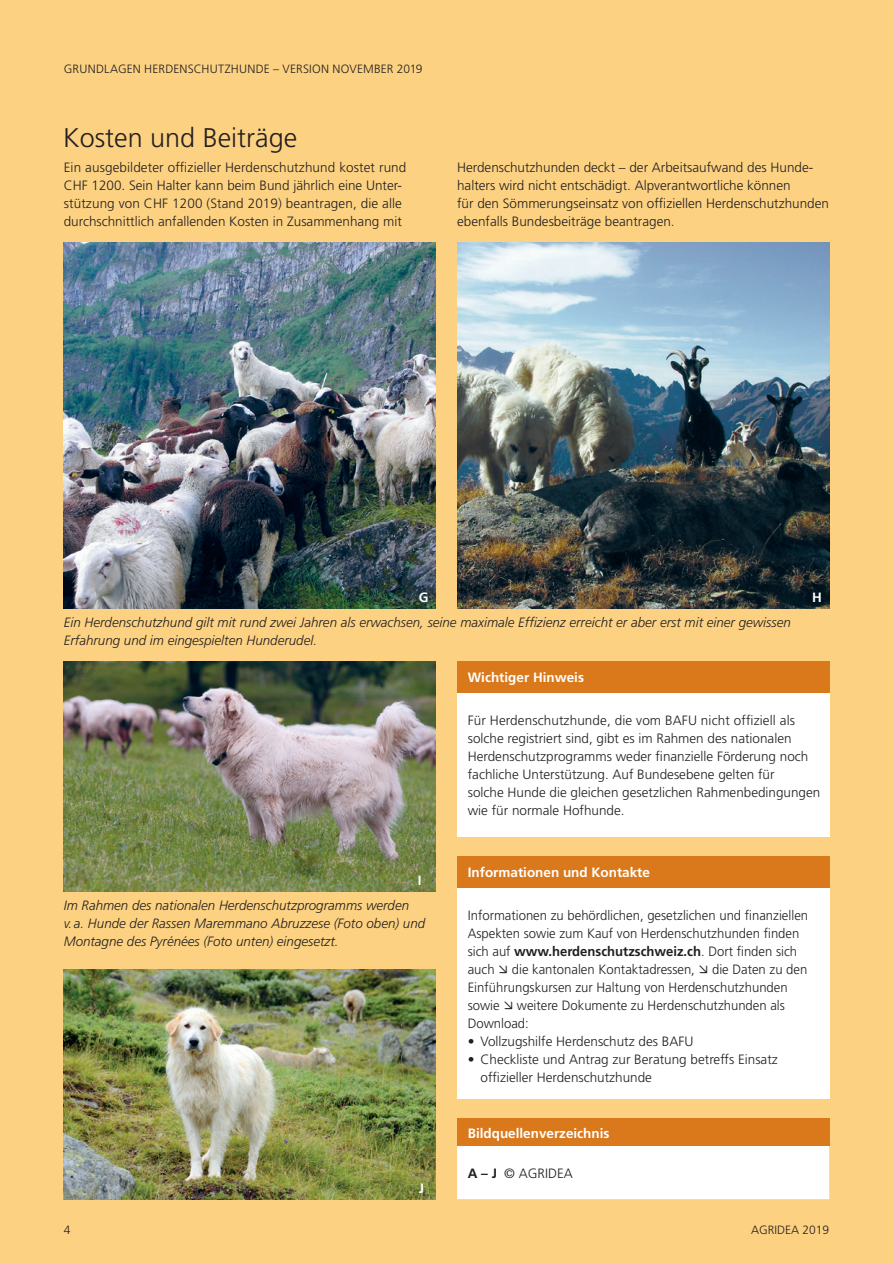
<style>
.page{position:relative;width:893px;height:1263px;background:#fcd282}
.page>*{position:absolute;margin:0;border:0;box-sizing:border-box;transform-origin:0 0}
._08_18Pt_Untertitel{font:300 27px "Frutiger";color:#231f20}
._03_9_Pt_Grundtext{font:300 13.5px/18px "Frutiger";color:#231f20}
.t1{font:italic 300 13.5px/18px "Frutiger";color:#231f20}
._03_9_Pt_Grundtext-2{font:700 13.5px "Frutiger";color:#fff}
._03_9_Pt_Grundtext-3{font:700 13.5px "Frutiger";color:#231f20}
.t2{font:300 12px "Frutiger";letter-spacing:.01em;color:#231f20}
.s1{font-weight:700}
</style>
<div class="page">
<div style="left:457px;top:856px;width:372px;height:32px;background:#da791c"></div>
<div style="left:457px;top:888px;width:372px;height:211px;background:#fff"></div>
<div style="left:457px;top:1118px;width:372px;height:28px;background:#da791c"></div>
<div style="left:457px;top:1146px;width:372px;height:53px;background:#fff"></div>
<div style="left:457px;top:661px;width:372px;height:32px;background:#da791c"></div>
<div style="left:457px;top:693px;width:372px;height:143px;background:#fff"></div>
<img style="left:457px;top:243px;width:372px;height:365px">
<img style="left:64px;top:243px;width:372px;height:365px">
<img style="left:64px;top:661px;width:372px;height:230px">
<img style="left:64px;top:969px;width:372px;height:230px">
<p class="t2" style="left:64px;top:62px;width:360px">GRUNDLAGEN HERDENSCHUTZHUNDE – VERSION NOVEMBER 2019</p>
<p class="_08_18Pt_Untertitel" style="left:63px;top:122px;width:236px">Kosten und Beiträge</p>
<p class="_03_9_Pt_Grundtext" style="left:64px;top:158px;width:344px">Ein ausgebildeter offizieller Herdenschutzhund kostet rund CHF 1200. Sein Halter kann beim Bund jährlich eine Unter&shy;stützung von CHF 1200 (Stand 2019) beantragen, die alle durchschnittlich anfallenden Kosten in Zusammenhang mit</p>
<p class="_03_9_Pt_Grundtext" style="left:457px;top:158px;width:373px">Herdenschutzhunden deckt – der Arbeitsaufwand des Hunde&shy;halters wird nicht entschädigt. Alpverantwortliche können<br>für den Sömmerungseinsatz von offiziellen Herdenschutzhunden ebenfalls Bundesbeiträge beantragen.</p>
<p class="_03_9_Pt_Grundtext-2" style="left:419px;top:589px;width:11px">G</p>
<p class="_03_9_Pt_Grundtext-2" style="left:812px;top:589px;width:11px">H</p>
<p class="t1" style="left:64px;top:613px;width:728px">Ein Herdenschutzhund gilt mit rund zwei Jahren als erwachsen, seine maximale Effizienz erreicht er aber erst mit einer gewissen<br>Erfahrung und im eingespielten Hunderudel.</p>
<p class="_03_9_Pt_Grundtext-2" style="left:418px;top:872px;width:5px">I</p>
<p class="t1" style="left:64px;top:897px;width:363px">Im Rahmen des nationalen Herdenschutzprogramms werden v.a. Hunde der Rassen Maremmano Abruzzese (Foto oben) und<br>Montagne des Pyrénées (Foto unten) eingesetzt.</p>
<p class="_03_9_Pt_Grundtext-2" style="left:419px;top:1180px;width:7px">J</p>
<p class="_03_9_Pt_Grundtext-2" style="left:468px;top:670px;width:118px">Wichtiger Hinweis</p>
<p class="_03_9_Pt_Grundtext" style="left:468px;top:711px;width:354px">Für Herdenschutzhunde, die vom BAFU nicht offiziell als solche registriert sind, gibt es im Rahmen des nationalen Herdenschutzprogramms weder finanzielle Förderung noch fachliche Unterstützung. Auf Bundesebene gelten für<br>solche Hunde die gleichen gesetzlichen Rahmenbedingungen wie für normale Hofhunde.</p>
<p class="_03_9_Pt_Grundtext-2" style="left:468px;top:865px;width:184px">Informationen und Kontakte</p>
<p class="_03_9_Pt_Grundtext" style="left:468px;top:906px;width:342px">Informationen zu behördlichen, gesetzlichen und finanziellen Aspekten sowie zum Kauf von Herdenschutzhunden finden sich auf <span class="s1">www.herdenschutzschweiz.ch</span>. Dort finden sich auch ➢ die kantonalen Kontaktadressen, ➢ die Daten zu den Einführungskursen zur Haltung von Herdenschutzhunden sowie ➢ weitere Dokumente zu Herdenschutzhunden als Download:</p>
<p class="_03_9_Pt_Grundtext" style="left:468px;top:1032px;width:227px">• Vollzugshilfe Herdenschutz des BAFU</p>
<p class="_03_9_Pt_Grundtext" style="left:480px;top:1050px;width:299px;text-indent:-13px">• Checkliste und Antrag zur Beratung betreffs Einsatz offizieller Herdenschutzhunde</p>
<p class="_03_9_Pt_Grundtext-2" style="left:468px;top:1125px;width:143px">Bildquellenverzeichnis</p>
<p class="_03_9_Pt_Grundtext-3" style="left:468px;top:1165px;width:31px">A – J</p>
<p class="_03_9_Pt_Grundtext" style="left:504px;top:1164px;width:70px">© AGRIDEA</p>
<p class="t2" style="left:64px;top:1223px;width:8px">4</p>
<p class="t2" style="left:751px;top:1223px;width:80px">AGRIDEA 2019</p>
</div>
